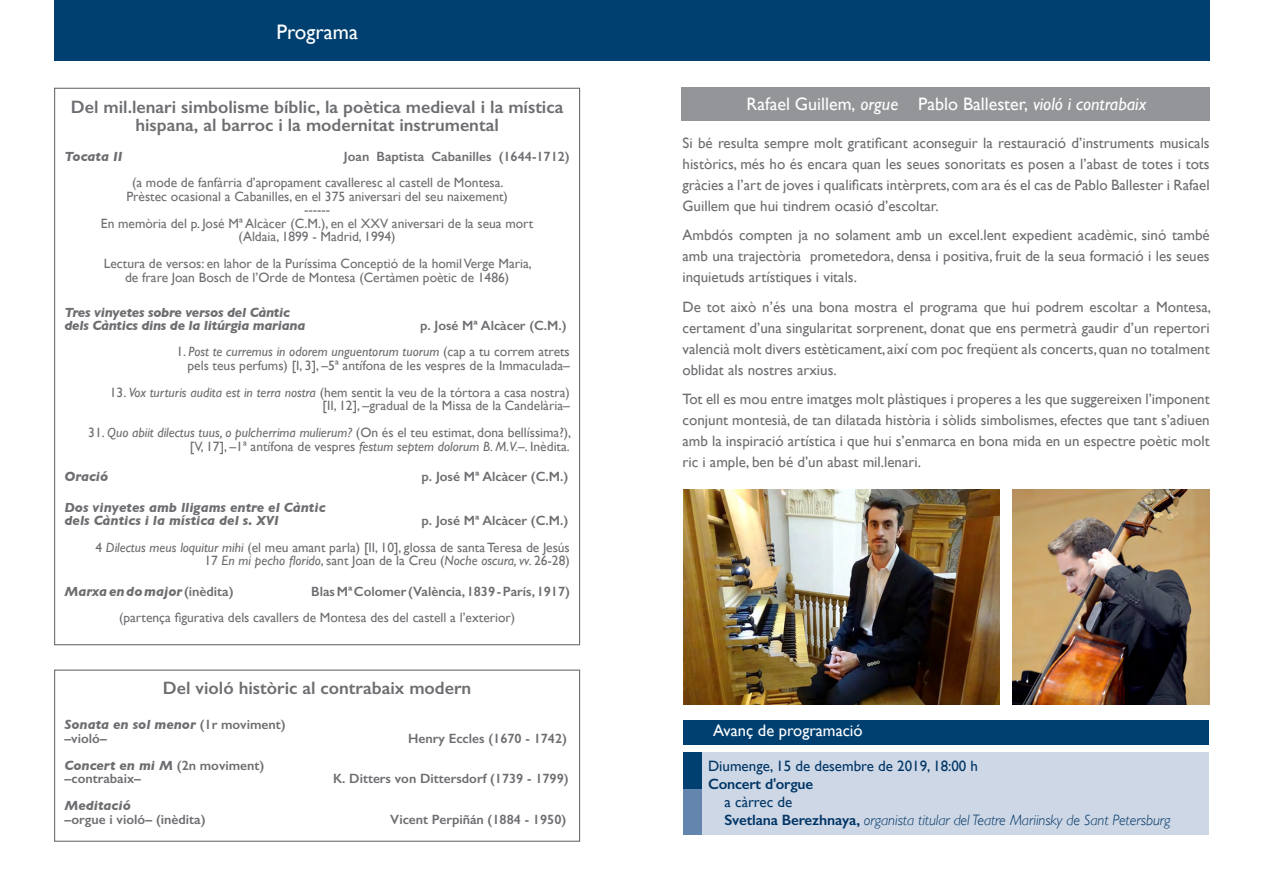
<style>
.page{position:relative;width:1263px;height:893px;background:#fff}
.page>*{position:absolute;margin:0;border:0;box-sizing:border-box;transform-origin:0 0}
.t1{font:21px "Gill Sans";color:#fff}
.t2{font:600 18px/18px "Gill Sans";color:#6d6e71;text-align:center}
.t3{font:18px "Gill Sans";color:#fff}
.t4{font:16.5px "Gill Sans";color:#fff}
.t5{font:15px/21px "Gill Sans";color:#6d6e71;text-align:justify}
.t6{font:italic 300 15px/18px "Gill Sans";letter-spacing:-.005em;color:#004071}
.t7{font:15px "Gill Sans";color:#004071}
.t8{font:600 15px "Gill Sans";letter-spacing:-.01em;color:#004071}
.t9{font:13.5px/13.5px "Gill Sans";color:#6d6e71;text-align:right}
.t10{font:600 13.5px/13.5px "Gill Sans";color:#6d6e71}
.t11{font:italic 700 13.5px/13.5px "Gill Sans";color:#6d6e71}
.t12{font:italic 700 13.5px/13.5px "Gill Sans";letter-spacing:-.02em;color:#6d6e71}
.t13{font:italic 13.5px "Gill Sans";color:#6d6e71}
.s1{font-style:italic}
.s2{font-weight:600}
.s3{font-style:normal}
.s4{font-weight:600;font-style:normal}
.s5{font-weight:700;font-style:italic}
.s6{font-weight:400;font-style:normal}
</style>
<div class="page">
<div style="left:54px;top:670px;width:526px;height:172px;border:1px solid #6d6e71"></div>
<div style="left:692px;top:753px;width:517px;height:82px;background:#ced7e6"></div>
<div style="left:683px;top:720px;width:526px;height:24px;background:#004071"></div>
<div style="left:683px;top:757px;width:19px;height:78px;background:#6486ae"></div>
<div style="left:683px;top:752px;width:19px;height:37px;background:#004071"></div>
<div style="left:54px;top:0;width:1156px;height:61px;background:#004071"></div>
<div style="left:681px;top:88px;width:529px;height:33px;background:#939598"></div>
<img style="left:1012px;top:489px;width:198px;height:215px">
<img style="left:683px;top:489px;width:317px;height:215px">
<h1 class="t1" style="left:276px;top:20px;width:83px">Programa</h1>
<p class="t2" style="left:71px;top:97px;width:494px">Del mil.lenari simbolisme bíblic, la poètica medieval i la mística hispana, al barroc i la modernitat instrumental</p>
<p class="t11" style="left:64px;top:150px;width:60px">Tocata II</p>
<p class="t10" style="left:344px;top:150px;width:227px">Joan Baptista Cabanilles (1644-1712)</p>
<p class="t9" style="left:101px;top:176px;width:434px;text-align:center">(a mode de fanfàrria d’apropament cavalleresc al castell de Montesa.<br>Prèstec ocasional a Cabanilles, en el 375 aniversari del seu naixement)<br>------<br>En memòria del p. José Mª Alcàcer (C.M.), en el XXV aniversari de la seua mort (Aldaia, 1899 - Madrid, 1994)</p>
<p class="t9" style="left:104px;top:257px;width:429px;text-align:center">Lectura de versos: en lahor de la Puríssima Conceptió de la homil Verge Maria, de frare Joan Bosch de l’Orde de Montesa (Certàmen poètic de 1486)</p>
<p class="t12" style="left:64px;top:305px;width:242px">Tres vinyetes sobre versos del Càntic dels Càntics dins de la litúrgia mariana</p>
<p class="t10" style="left:420px;top:319px;width:148px">p. José Mª Alcàcer (C.M.)</p>
<p class="t9" style="left:176px;top:345px;width:395px">1. <span class="s1">Post te curremus in odorem unguentorum tuorum</span> (cap a tu correm atrets pels teus perfums) [I, 3], –5ª antífona de les vespres de la Immaculada–</p>
<p class="t9" style="left:110px;top:385px;width:461px">13. <span class="s1">Vox turturis audita est in terra nostra</span> (hem sentit la veu de la tórtora a casa nostra) [II, 12], –gradual de la Missa de la Candelària–</p>
<p class="t9" style="left:88px;top:426px;width:484px">31. <span class="s1">Quo abiit dilectus tuus, o pulcherrima mulierum?</span> (On és el teu estimat, dona bellíssima?), [V, 17], –1ª antífona de vespres <span class="s1">festum septem dolorum B. M.V.</span>–. Inèdita.</p>
<p class="t11" style="left:64px;top:470px;width:45px">Oració</p>
<p class="t10" style="left:422px;top:470px;width:148px">p. José Mª Alcàcer (C.M.)</p>
<p class="t11" style="left:64px;top:500px;width:263px">Dos vinyetes amb lligams entre el Càntic dels Càntics i la mística del s. XVI</p>
<p class="t9" style="left:95px;top:508px;width:476px;line-height:26.2px"><span class="s2">p. José Mª Alcàcer (C.M.)<br></span>4 <span class="s1">Dilectus meus loquitur mihi</span> (el meu amant parla) [II, 10], glossa de santa Teresa de Jesús</p>
<p class="t13" style="left:204px;top:553px;width:367px"><span class="s3">17</span> En mi pecho florido<span class="s3">, sant Joan de la Creu (</span>Noche oscura, vv. <span class="s3">26-28)</span></p>
<p class="t11" style="left:64px;top:584px;width:171px">Marxa en do major <span class="s4">(inèdita)</span></p>
<p class="t10" style="left:311px;top:584px;width:260px">Blas Mª Colomer (València, 1839 - París, 1917)</p>
<p class="t9" style="left:119px;top:610px;width:398px">(partença figurativa dels cavallers de Montesa des del castell a l’exterior)</p>
<p class="t2" style="left:163px;top:679px;width:310px">Del violó històric al contrabaix modern</p>
<p class="t10" style="left:64px;top:718px;width:223px"><span class="s5">Sonata en sol menor</span> (1r moviment) –violó–</p>
<p class="t10" style="left:408px;top:731px;width:160px">Henry Eccles (1670 - 1742)</p>
<p class="t10" style="left:64px;top:758px;width:201px"><span class="s5">Concert en mi M</span> (2n moviment) –contrabaix–</p>
<p class="t10" style="left:333px;top:772px;width:237px">K. Ditters von Dittersdorf (1739 - 1799)</p>
<p class="t11" style="left:64px;top:799px;width:68px">Meditació</p>
<p class="t10" style="left:64px;top:812px;width:143px">–orgue i violó– (inèdita)</p>
<p class="t10" style="left:390px;top:812px;width:177px">Vicent Perpiñán (1884 - 1950)</p>
<p class="t3" style="left:747px;top:93px;width:401px">Rafael Guillem, <span class="s1">orgue</span> Pablo Ballester, <span class="s1">violó i contrabaix</span></p>
<p class="t5" style="left:682px;top:132px;width:529px">Si bé resulta sempre molt gratificant aconseguir la restauració d’instruments musicals històrics, més ho és encara quan les seues sonoritats es posen a l’abast de totes i tots gràcies a l’art de joves i qualificats intèrprets, com ara és el cas de Pablo Ballester i Rafael Guillem que hui tindrem ocasió d’escoltar.</p>
<p class="t5" style="left:682px;top:224px;width:529px">Ambdós compten ja no solament amb un excel.lent expedient acadèmic, sinó també amb una trajectòria prometedora, densa i positiva, fruit de la seua formació i les seues inquietuds artístiques i vitals.</p>
<p class="t5" style="left:682px;top:296px;width:530px">De tot això n’és una bona mostra el programa que hui podrem escoltar a Montesa, certament d’una singularitat sorprenent, donat que ens permetrà gaudir d’un repertori valencià molt divers estèticament, així com poc freqüent als concerts, quan no totalment oblidat als nostres arxius.</p>
<p class="t5" style="left:682px;top:388px;width:529px">Tot ell es mou entre imatges molt plàstiques i properes a les que suggereixen l’imponent conjunt montesià, de tan dilatada història i sòlids simbolismes, efectes que tant s’adiuen amb la inspiració artística i que hui s’enmarca en bona mida en un espectre poètic molt ric i ample, ben bé d’un abast mil.lenari.</p>
<p class="t4" style="left:713px;top:720px;width:151px">Avanç de programació</p>
<p class="t7" style="left:708px;top:757px;width:272px">Diumenge, 15 de desembre de 2019, 18:00 h</p>
<p class="t8" style="left:708px;top:775px;width:107px">Concert d'orgue</p>
<p class="t6" style="left:724px;top:793px;width:447px"><span class="s6">a càrrec de<br></span><span class="s4">Svetlana Berezhnaya,</span> organista titular del Teatre Mariinsky de Sant Petersburg</p>
</div>
